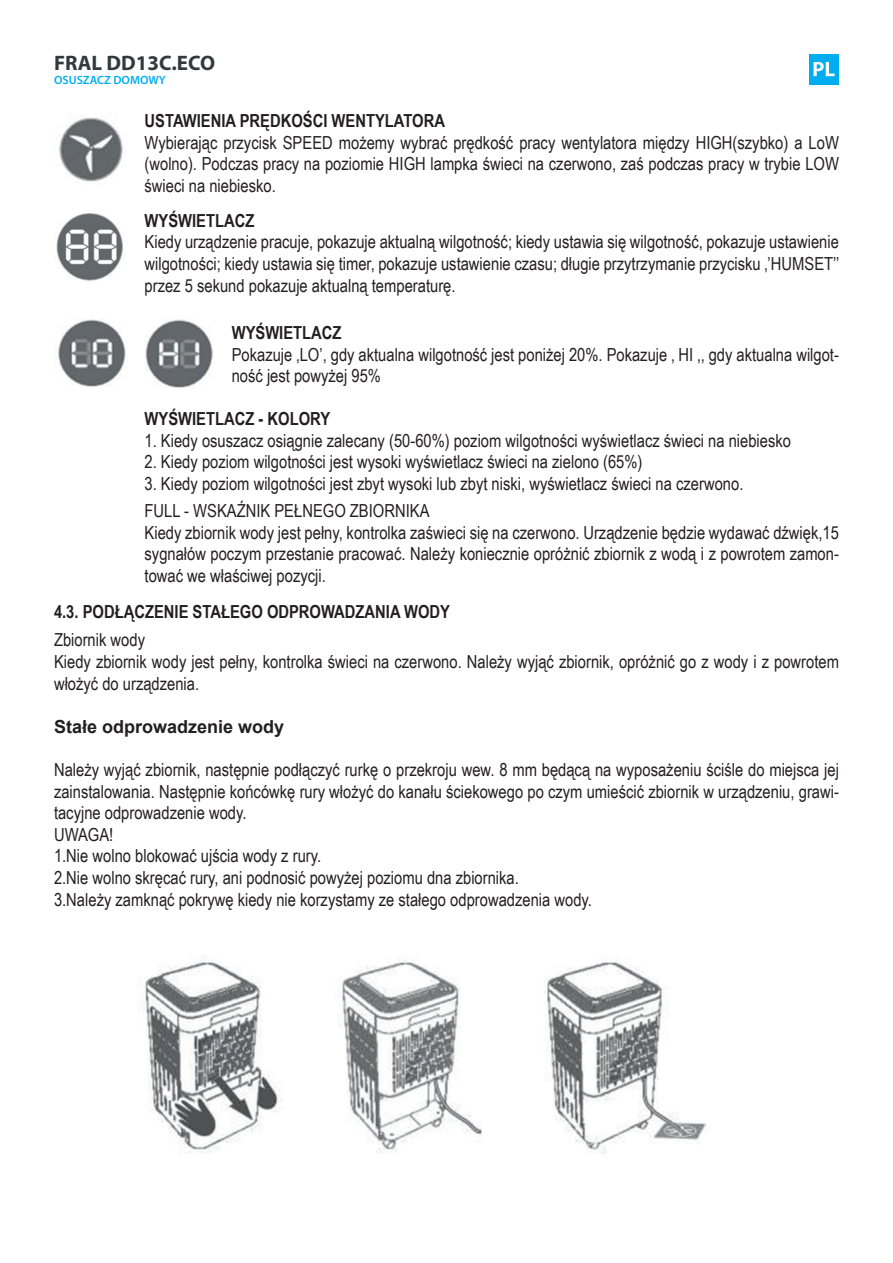
<style>
.page{position:relative;width:893px;height:1263px;background:#fff}
.page>*{position:absolute;margin:0;border:0;box-sizing:border-box;transform-origin:0 0}
.t1{font:700 21px "Myriad Pro";color:#323a3d}
.t2{font:18px/21.6px "Arial Narrow";color:#231f20}
.t3{font:700 18px "Arial Narrow";color:#231f20}
.t4{font:700 18px "Arial";color:#231f20}
.t5{font:600 12px "Myriad Pro";color:#00aeef}
</style>
<div class="page">
<div style="left:809px;top:54px;width:30px;height:30px;background:#00aeef"></div>
<svg style="left:813px;top:62px;width:22px;height:14px"></svg>
<img style="left:59px;top:116px;width:64px;height:66px">
<img style="left:56px;top:214px;width:67px;height:67px">
<img style="left:58px;top:319px;width:68px;height:68px">
<img style="left:145px;top:319px;width:68px;height:69px">
<img style="left:145px;top:956px;width:562px;height:198px">
<p class="t1" style="left:54px;top:49px;width:163px">FRAL DD13C.ECO</p>
<p class="t5" style="left:54px;top:72px;width:113px">OSUSZACZ DOMOWY</p>
<p class="t3" style="left:145px;top:107px;width:302px">USTAWIENIA PRĘDKOŚCI WENTYLATORA</p>
<p class="t2" style="left:145px;top:131px;width:696px;text-align:justify">Wybierając przycisk SPEED możemy wybrać prędkość pracy wentylatora między HIGH(szybko) a LoW (wolno). Podczas pracy na poziomie HIGH lampka świeci na czerwono, zaś podczas pracy w trybie LOW świeci na niebiesko.</p>
<p class="t3" style="left:145px;top:207px;width:111px">WYŚWIETLACZ</p>
<p class="t2" style="left:145px;top:230px;width:696px;text-align:justify">Kiedy urządzenie pracuje, pokazuje aktualną wilgotność; kiedy ustawia się wilgotność, pokazuje ustawienie wilgotności; kiedy ustawia się timer, pokazuje ustawienie czasu; długie przytrzymanie przycisku ‚’HUMSET’’ przez 5 sekund pokazuje aktualną temperaturę.</p>
<p class="t3" style="left:232px;top:319px;width:111px">WYŚWIETLACZ</p>
<p class="t2" style="left:232px;top:343px;width:609px">Pokazuje ‚LO’, gdy aktualna wilgotność jest poniżej 20%. Pokazuje ‚ HI ‚, gdy aktualna wilgot&shy;ność jest powyżej 95%</p>
<p class="t3" style="left:145px;top:405px;width:187px">WYŚWIETLACZ - KOLORY</p>
<p class="t2" style="left:145px;top:429px;width:648px">1. Kiedy osuszacz osiągnie zalecany (50-60%) poziom wilgotności wyświetlacz świeci na niebiesko</p>
<p class="t2" style="left:145px;top:450px;width:499px">2. Kiedy poziom wilgotności jest wysoki wyświetlacz świeci na zielono (65%)</p>
<p class="t2" style="left:145px;top:469px;width:600px;line-height:27.2px">3. Kiedy poziom wilgotności jest zbyt wysoki lub zbyt niski, wyświetlacz świeci na czerwono.<br>FULL - WSKAŹNIK PEŁNEGO ZBIORNIKA</p>
<p class="t2" style="left:145px;top:521px;width:696px;text-align:justify">Kiedy zbiornik wody jest pełny, kontrolka zaświeci się na czerwono. Urządzenie będzie wydawać dźwięk,15 sygnałów poczym przestanie pracować. Należy koniecznie opróżnić zbiornik z wodą i z powrotem zamon&shy;tować we właściwej pozycji.</p>
<p class="t3" style="left:54px;top:598px;width:398px">4.3. PODŁĄCZENIE STAŁEGO ODPROWADZANIA WODY</p>
<p class="t2" style="left:54px;top:628px;width:786px">Zbiornik wody<br>Kiedy zbiornik wody jest pełny, kontrolka świeci na czerwono. Należy wyjąć zbiornik, opróżnić go z wody i z powrotem włożyć do urządzenia.</p>
<p class="t4" style="left:54px;top:714px;width:232px">Stałe odprowadzenie wody</p>
<p class="t2" style="left:54px;top:758px;width:786px">Należy wyjąć zbiornik, następnie podłączyć rurkę o przekroju wew. 8 mm będącą na wyposażeniu ściśle do miejsca jej zainstalowania. Następnie końcówkę rury włożyć do kanału ściekowego po czym umieścić zbiornik w urządzeniu, grawi&shy;tacyjne odprowadzenie wody.<br>UWAGA!<br>1.Nie wolno blokować ujścia wody z rury.<br>2.Nie wolno skręcać rury, ani podnosić powyżej poziomu dna zbiornika.<br>3.Należy zamknąć pokrywę kiedy nie korzystamy ze stałego odprowadzenia wody.</p>
</div>
